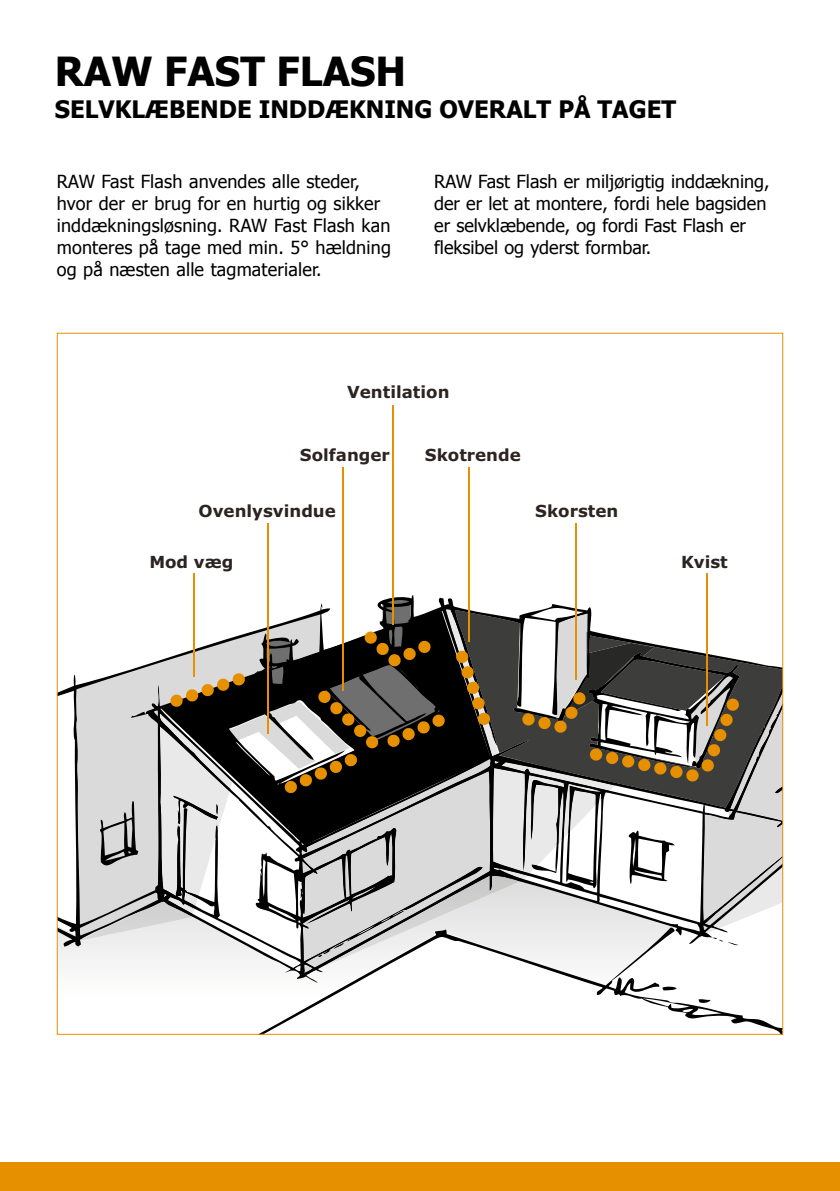
<style>
.page{position:relative;width:840px;height:1191px;background:#fff}
.page>*{position:absolute;margin:0;border:0;box-sizing:border-box;transform-origin:0 0}
.t1{font:58.2px "Myriad Pro";color:#e69000}
.t2{font:700 40px "Tahoma";color:#000}
.t3{font:700 24px "Tahoma";color:#000}
.t4{font:18px/22px "Tahoma";color:#000}
.t5{font:700 16.6px "Verdana";color:#2b2422}
</style>
<div class="page">
<svg style="left:59px;top:594px;width:649px;height:367px"></svg>
<svg style="left:262px;top:975px;width:518px;height:57px"></svg>
<hr style="left:194px;top:573px;width:1px;height:104px;background:#e69000">
<hr style="left:267px;top:523px;width:1px;height:211px;background:#e69000">
<hr style="left:342px;top:467px;width:1px;height:224px;background:#e69000">
<hr style="left:392px;top:405px;width:1px;height:219px;background:#e69000">
<hr style="left:468px;top:467px;width:1px;height:175px;background:#e69000">
<hr style="left:575px;top:523px;width:1px;height:156px;background:#e69000">
<hr style="left:705px;top:573px;width:1px;height:152px;background:#e69000">
<div style="left:0;top:1162px;width:839px;height:29px;background:#e69000"></div>
<svg style="left:77px;top:597px;width:705px;height:378px"></svg>
<h2 class="t2" style="left:55px;top:43px;width:352px">RAW FAST FLASH</h2>
<h3 class="t3" style="left:55px;top:92px;width:622px">SELVKLÆBENDE INDDÆKNING OVERALT PÅ TAGET</h3>
<p class="t4" style="left:57px;top:170px;width:335px">RAW Fast Flash anvendes alle steder, hvor der er brug for en hurtig og sikker inddækningsløsning. RAW Fast Flash kan monteres på tage med min. 5° hældning og på næsten alle tagmaterialer.</p>
<p class="t4" style="left:434px;top:170px;width:337px">RAW Fast Flash er miljørigtig inddækning, der er let at montere, fordi hele bagsiden er selvklæbende, og fordi Fast Flash er fleksibel og yderst formbar.</p>
<p class="t5" style="left:347px;top:380px;width:104px">Ventilation</p>
<p class="t5" style="left:300px;top:443px;width:91px">Solfanger</p>
<p class="t5" style="left:424px;top:443px;width:97px">Skotrende</p>
<p class="t5" style="left:198px;top:499px;width:139px">Ovenlysvindue</p>
<p class="t5" style="left:535px;top:499px;width:85px">Skorsten</p>
<p class="t5" style="left:149px;top:550px;width:85px">Mod væg</p>
<p class="t5" style="left:680px;top:550px;width:48px">Kvist</p>
<h1 class="t1" style="left:156px;top:665px;width:96px;rotate:-19deg">•••••</h1>
<h1 class="t1" style="left:497px;top:636px;width:96px;rotate:71deg">•••••</h1>
<h1 class="t1" style="left:346px;top:662px;width:96px;rotate:44deg">•••••</h1>
<h1 class="t1" style="left:667px;top:758px;width:96px;rotate:-68deg">•••••</h1>
<h1 class="t1" style="left:267px;top:753px;width:192px;rotate:-24deg">••••• ••••</h1>
<h1 class="t1" style="left:596px;top:713px;width:129px;rotate:12deg">•••••••</h1>
</div>
